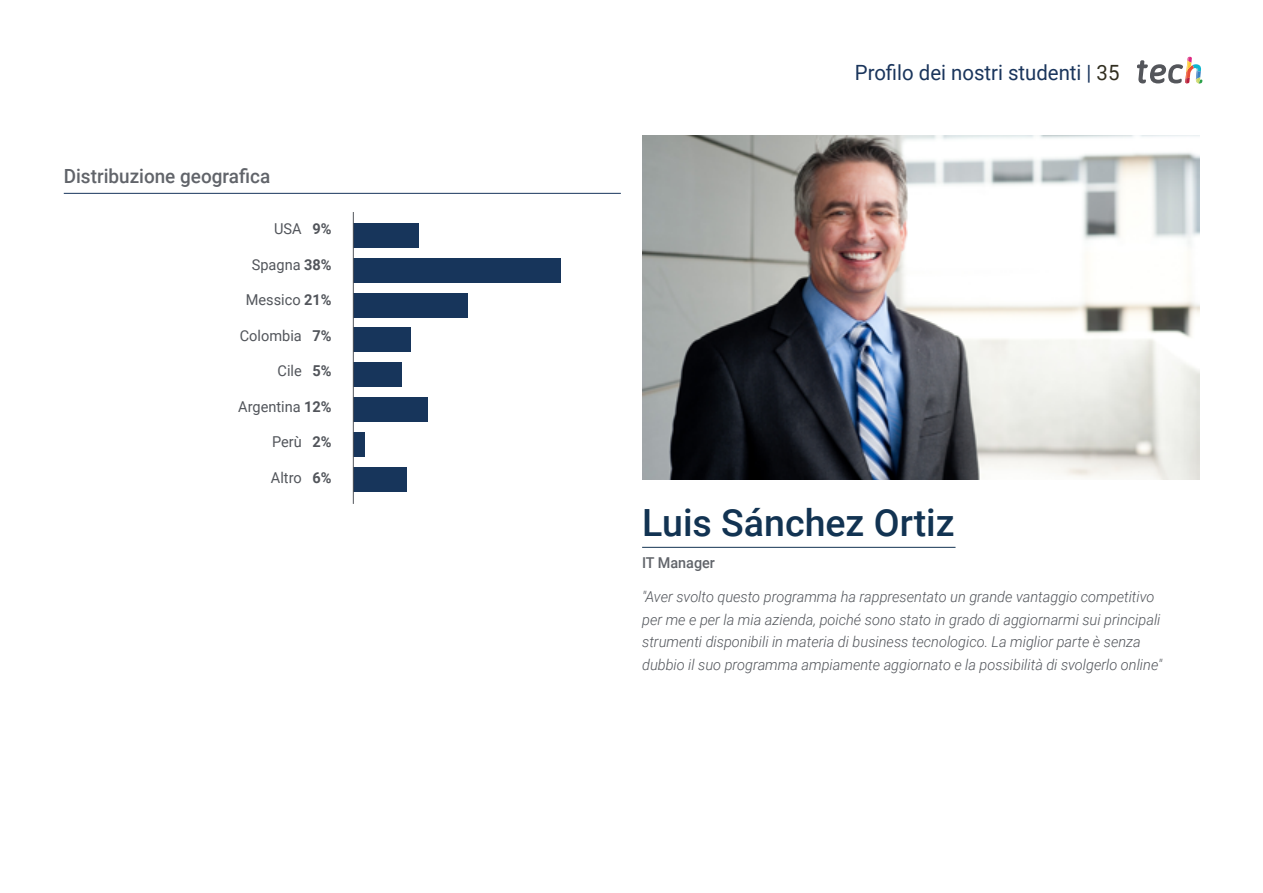
<style>
.page{position:relative;width:1263px;height:893px;background:#fff}
.page>*{position:absolute;margin:0;border:0;box-sizing:border-box;transform-origin:0 0}
.t1{font:500 37.5px "Roboto";color:#123352}
.t2{font:21px "Roboto";color:#1a355c}
.t3{font:500 19.5px "Roboto";color:#61646a}
.t4{font:italic 300 15px/22.5px "Roboto";color:#52555b}
.t5{font:15px "Roboto";color:#52555b}
.t6{font:500 15px "Roboto";color:#61646a;scale:.96 1}
.s1{font-weight:700}
.s2{color:#312e20}
</style>
<div class="page">
<hr style="left:642px;top:547px;width:313px;height:1px;background:#123352">
<svg style="left:1137px;top:57px;width:65px;height:27px"></svg>
<img style="left:642px;top:136px;width:557px;height:343px">
<hr style="left:64px;top:193px;width:557px;height:1px;background:#17355b">
<div style="left:353px;top:223px;width:66px;height:25px;background:#17355b"></div>
<div style="left:353px;top:397px;width:75px;height:25px;background:#17355b"></div>
<div style="left:353px;top:258px;width:207px;height:25px;background:#17355b"></div>
<div style="left:353px;top:432px;width:12px;height:25px;background:#17355b"></div>
<div style="left:353px;top:293px;width:115px;height:24px;background:#17355b"></div>
<div style="left:353px;top:467px;width:53px;height:24px;background:#17355b"></div>
<div style="left:353px;top:327px;width:58px;height:25px;background:#17355b"></div>
<div style="left:353px;top:362px;width:49px;height:25px;background:#17355b"></div>
<hr style="left:353px;top:212px;width:1px;height:292px;background:#52555b">
<h3 class="t3" style="left:64px;top:162px;width:208px">Distribuzione geografica</h3>
<p class="t5" style="left:274px;top:218px;width:59px">USA <span class="s1">9%</span></p>
<p class="t5" style="left:252px;top:254px;width:81px">Spagna <span class="s1">38%</span></p>
<p class="t5" style="left:246px;top:289px;width:87px">Messico <span class="s1">21%</span></p>
<p class="t5" style="left:240px;top:325px;width:93px">Colombia <span class="s1">7%</span></p>
<p class="t5" style="left:278px;top:360px;width:56px">Cile <span class="s1">5%</span></p>
<p class="t5" style="left:238px;top:396px;width:95px">Argentina <span class="s1">12%</span></p>
<p class="t5" style="left:272px;top:431px;width:61px">Perù <span class="s1">2%</span></p>
<p class="t5" style="left:271px;top:467px;width:62px">Altro <span class="s1">6%</span></p>
<h2 class="t2" style="left:855px;top:57px;width:266px">Profilo dei nostri studenti | <span class="s2">35</span></h2>
<h1 class="t1" style="left:642px;top:496px;width:314px">Luis Sánchez Ortiz</h1>
<p class="t6" style="left:642px;top:552px;width:77px">IT Manager</p>
<p class="t4" style="left:642px;top:585px;width:522px">"Aver svolto questo programma ha rappresentato un grande vantaggio competitivo per me e per la mia azienda, poiché sono stato in grado di aggiornarmi sui principali strumenti disponibili in materia di business tecnologico. La miglior parte è senza dubbio il suo programma ampiamente aggiornato e la possibilità di svolgerlo online"</p>
</div>
